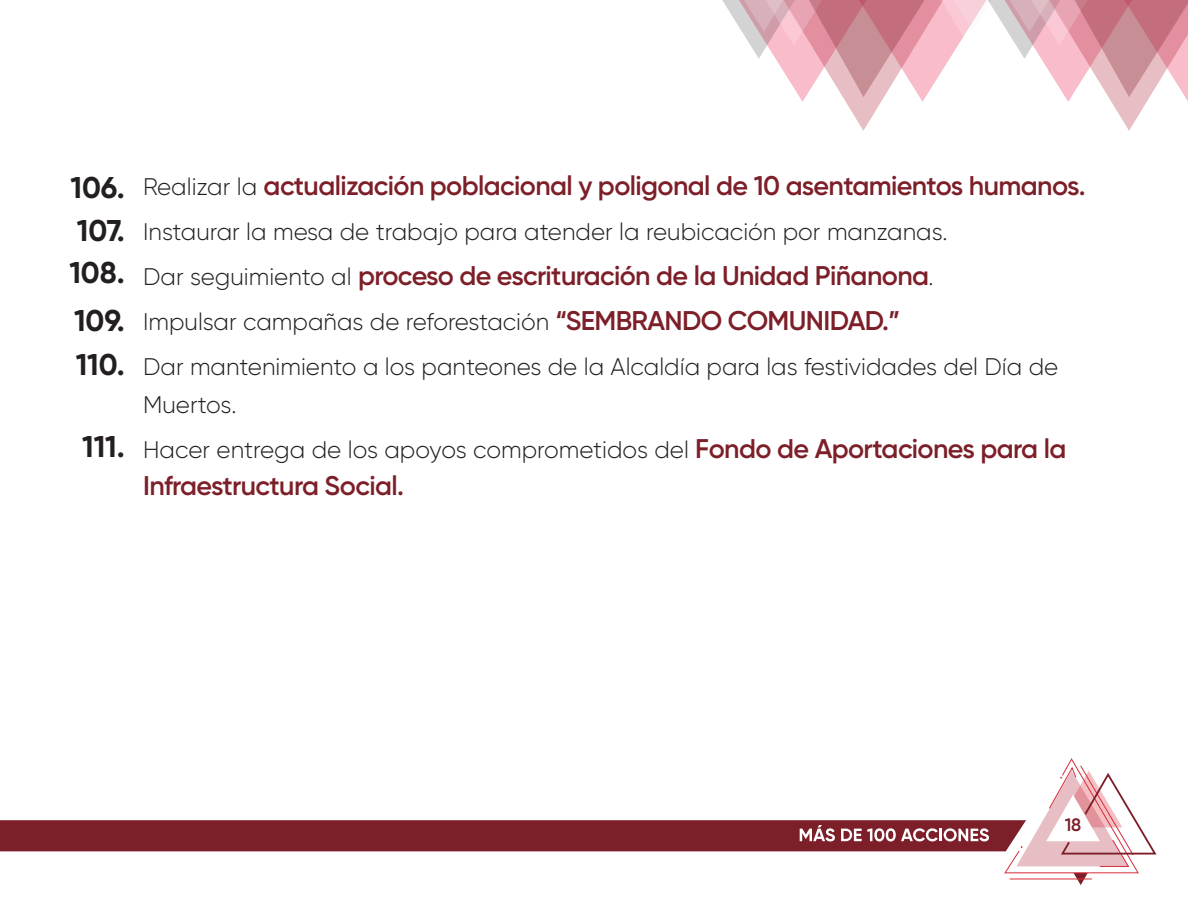
<style>
.page{position:relative;width:1188px;height:918px;background:#fff}
.page>*{position:absolute;margin:0;border:0;box-sizing:border-box;transform-origin:0 0}
.t1{font:700 30px/42.8px "Gilroy";color:#231f20;text-align:justify}
.t2{font:600 27px "Gilroy";letter-spacing:-.025em;color:#7d1f29}
.t3{font:300 24px/45px "Gilroy";color:#231f20}
.t4{font:600 18px "Gilroy";color:#7d1f29}
.s1{font-weight:300;font-size:24px;color:#231f20}
.s2{font-weight:600;font-size:27px;color:#7d1f29}
</style>
<div class="page">
<svg style="left:722px;top:0;width:466px;height:131px"></svg>
<svg style="left:0;top:759px;width:1157px;height:126px"></svg>
<p class="t1" style="left:69px;top:166px;width:57px">106.<br>107.<br>108.</p>
<p class="t1" style="left:74px;top:299px;width:52px;line-height:43.5px">109.<br>110.</p>
<p class="t1" style="left:82px;top:425px;width:44px">111.</p>
<p class="t2" style="left:143px;top:169px;width:944px"><span class="s1">Realizar la</span> actualización poblacional y poligonal de 10 asentamientos humanos.</p>
<p class="t3" style="left:143px;top:209px;width:806px">Instaurar la mesa de trabajo para atender la reubicación por manzanas.</p>
<p class="t2" style="left:143px;top:259px;width:792px"><span class="s1">Dar seguimiento al</span> proceso de escrituración de la Unidad Piñanona<span class="s1">.</span></p>
<p class="t3" style="left:143px;top:299px;width:917px">Impulsar campañas de reforestación <span class="s2">“SEMBRANDO COMUNIDAD.”<br></span>Dar mantenimiento a los panteones de la Alcaldía para las festividades del Día de</p>
<p class="t3" style="left:143px;top:382px;width:925px">Muertos.<br>Hacer entrega de los apoyos comprometidos del <span class="s2">Fondo de Aportaciones para la</span></p>
<p class="t2" style="left:143px;top:469px;width:262px">Infraestructura Social.</p>
<p class="t4" style="left:1065px;top:813px;width:18px">18</p>
</div>
